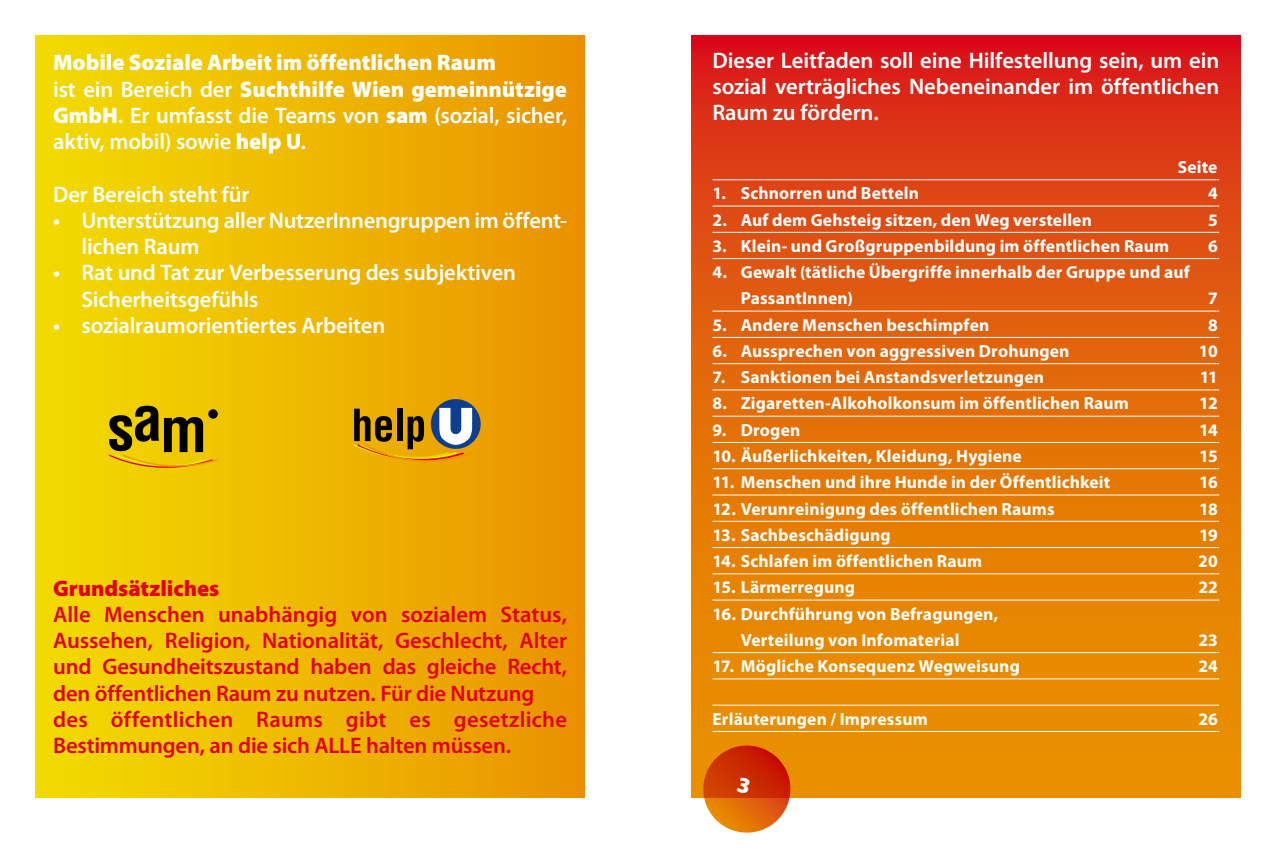
<style>
.page{position:relative;width:1276px;height:851px;background:#fff}
.page>*{position:absolute;margin:0;border:0;box-sizing:border-box;transform-origin:0 0}
.t1{font:600 22.5px/26.2px "Myriad Pro";letter-spacing:-.01em;color:#fff}
.t2{font:600 22.5px/26.2px "Myriad Pro";letter-spacing:-.005em;color:#e2001a}
.t3{font:900 22.5px/26.2px "Myriad Pro";letter-spacing:-.005em;color:#fff}
.t4{font:900 22.5px "Myriad Pro";color:#e2001a}
.t5{font:700 17.5px/26.2px "Myriad Pro";letter-spacing:.01em;color:#fff}
.s1{font-weight:600}
</style>
<div class="page">
<div style="left:35px;top:35px;width:550px;height:762px;background:linear-gradient(to right,#f2dd00,#ea9200)"></div>
<svg style="left:691px;top:35px;width:549px;height:762px;background:#e2650c"></svg>
<hr style="left:712px;top:179px;width:507px;height:1px;background:#fff">
<hr style="left:712px;top:205px;width:507px;height:1px;background:#fff">
<hr style="left:712px;top:232px;width:507px;height:1px;background:#fff">
<hr style="left:712px;top:258px;width:507px;height:1px;background:#fff">
<hr style="left:712px;top:310px;width:507px;height:1px;background:#fff">
<hr style="left:712px;top:337px;width:507px;height:1px;background:#fff">
<hr style="left:712px;top:363px;width:507px;height:1px;background:#fff">
<hr style="left:712px;top:389px;width:507px;height:1px;background:#fff">
<hr style="left:712px;top:415px;width:507px;height:1px;background:#fff">
<hr style="left:712px;top:442px;width:507px;height:1px;background:#fff">
<hr style="left:712px;top:468px;width:507px;height:1px;background:#fff">
<hr style="left:712px;top:494px;width:507px;height:1px;background:#fff">
<hr style="left:712px;top:520px;width:507px;height:1px;background:#fff">
<hr style="left:712px;top:547px;width:507px;height:1px;background:#fff">
<hr style="left:712px;top:573px;width:507px;height:1px;background:#fff">
<hr style="left:712px;top:599px;width:507px;height:1px;background:#fff">
<hr style="left:712px;top:652px;width:507px;height:1px;background:#fff">
<hr style="left:712px;top:678px;width:507px;height:1px;background:#fff">
<hr style="left:712px;top:704px;width:507px;height:1px;background:#fff">
<hr style="left:712px;top:730px;width:507px;height:1px;background:#fff">
<svg style="left:109px;top:405px;width:108px;height:63px;background:#a68900"></svg>
<svg style="left:353px;top:399px;width:128px;height:63px;background:#ac892e"></svg>
<svg style="left:699px;top:741px;width:95px;height:92px;background:#dd6922"></svg>
<p class="t3" style="left:53px;top:49px;width:515px">Mobile Soziale Arbeit im öffentlichen Raum<br><span class="s1">ist ein Bereich der</span> Suchthilfe Wien gemeinnützige GmbH<span class="s1">. Er umfasst die Teams von</span> sam <span class="s1">(sozial, sicher, aktiv, mobil) sowie</span> help U<span class="s1">.</span></p>
<p class="t1" style="left:53px;top:180px;width:198px">Der Bereich steht für</p>
<p class="t1" style="left:81px;top:206px;width:487px;text-indent:-28px">• Unterstützung aller NutzerInnengruppen im öffent&shy;lichen Raum</p>
<p class="t1" style="left:81px;top:259px;width:436px;text-indent:-28px">• Rat und Tat zur Verbesserung des subjektiven<br>Sicherheitsgefühls</p>
<p class="t1" style="left:53px;top:311px;width:333px">• sozialraumorientiertes Arbeiten</p>
<p class="t4" style="left:53px;top:573px;width:168px">Grundsätzliches</p>
<p class="t2" style="left:53px;top:600px;width:515px">Alle Menschen unabhängig von sozialem Status, Aussehen, Religion, Nationalität, Geschlecht, Alter und Gesundheitszustand haben das gleiche Recht, den öffentlichen Raum zu nutzen. Für die Nutzung des öffentlichen Raums gibt es gesetzliche Bestimmungen, an die sich ALLE halten müssen.</p>
<p class="t1" style="left:712px;top:47px;width:508px;text-align:justify">Dieser Leitfaden soll eine Hilfestellung sein, um ein sozial verträgliches Nebeneinander im öffentlichen Raum zu fördern.</p>
<p class="t5" style="left:1177px;top:153px;width:41px">Seite</p>
<p class="t5" style="left:712px;top:180px;width:208px">1. Schnorren und Betteln</p>
<p class="t5" style="left:1208px;top:180px;width:11px">4</p>
<p class="t5" style="left:712px;top:206px;width:381px">2. Auf dem Gehsteig sitzen, den Weg verstellen</p>
<p class="t5" style="left:1208px;top:206px;width:11px">5</p>
<p class="t5" style="left:712px;top:232px;width:458px">3. Klein- und Großgruppenbildung im öffentlichen Raum</p>
<p class="t5" style="left:1208px;top:232px;width:11px">6</p>
<p class="t5" style="left:741px;top:258px;width:450px;text-indent:-28px">4. Gewalt (tätliche Übergriffe innerhalb der Gruppe und auf<br>PassantInnen)</p>
<p class="t5" style="left:1208px;top:285px;width:11px">7</p>
<p class="t5" style="left:712px;top:311px;width:278px">5. Andere Menschen beschimpfen</p>
<p class="t5" style="left:1208px;top:311px;width:11px">8</p>
<p class="t5" style="left:712px;top:337px;width:358px">6. Aussprechen von aggressiven Drohungen</p>
<p class="t5" style="left:1199px;top:337px;width:20px">10</p>
<p class="t5" style="left:712px;top:363px;width:333px">7. Sanktionen bei Anstandsverletzungen</p>
<p class="t5" style="left:1199px;top:363px;width:20px">11</p>
<p class="t5" style="left:712px;top:390px;width:418px">8. Zigaretten-Alkoholkonsum im öffentlichen Raum</p>
<p class="t5" style="left:1199px;top:390px;width:20px">12</p>
<p class="t5" style="left:712px;top:416px;width:89px">9. Drogen</p>
<p class="t5" style="left:1199px;top:416px;width:20px">14</p>
<p class="t5" style="left:712px;top:442px;width:311px">10. Äußerlichkeiten, Kleidung, Hygiene</p>
<p class="t5" style="left:1199px;top:442px;width:20px">15</p>
<p class="t5" style="left:712px;top:468px;width:399px">11. Menschen und ihre Hunde in der Öffentlichkeit</p>
<p class="t5" style="left:1199px;top:468px;width:20px">16</p>
<p class="t5" style="left:712px;top:495px;width:344px">12. Verunreinigung des öffentlichen Raums</p>
<p class="t5" style="left:1199px;top:495px;width:20px">18</p>
<p class="t5" style="left:712px;top:521px;width:180px">13. Sachbeschädigung</p>
<p class="t5" style="left:1199px;top:521px;width:20px">19</p>
<p class="t5" style="left:712px;top:547px;width:271px">14. Schlafen im öffentlichen Raum</p>
<p class="t5" style="left:1198px;top:547px;width:21px">20</p>
<p class="t5" style="left:712px;top:573px;width:144px">15. Lärmerregung</p>
<p class="t5" style="left:1198px;top:573px;width:21px">22</p>
<p class="t5" style="left:712px;top:600px;width:287px;text-align:center">16. Durchführung von Befragungen,<br>Verteilung von Infomaterial</p>
<p class="t5" style="left:1198px;top:626px;width:21px">23</p>
<p class="t5" style="left:712px;top:652px;width:309px">17. Mögliche Konsequenz Wegweisung</p>
<p class="t5" style="left:1198px;top:652px;width:21px">24</p>
<p class="t5" style="left:712px;top:705px;width:217px">Erläuterungen / Impressum</p>
<p class="t5" style="left:1198px;top:705px;width:21px">26</p>
</div>
